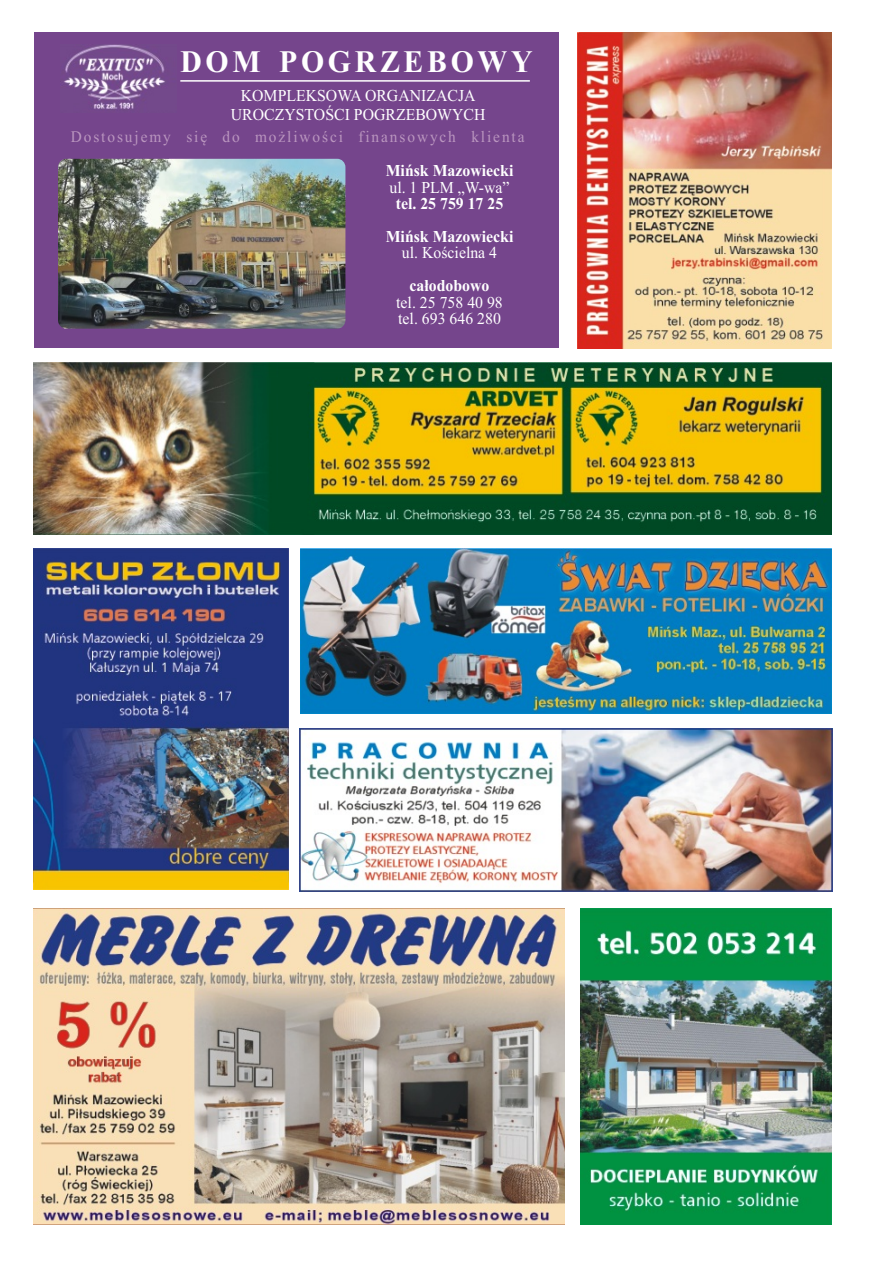
<style>
.page{position:relative;width:894px;height:1263px;background:#fff}
.page>*{position:absolute;margin:0;border:0;box-sizing:border-box;transform-origin:0 0}
.t1{font:700 31.35px "Times New Roman CE";letter-spacing:.125em;color:#fff;scale:.95 1}
.t2{font:16.65px/16.5px "Times New Roman CE";color:#fff;scale:.95 1}
.t3{font:700 16.65px/16.5px "Times New Roman CE";color:#fff;text-align:center;scale:.95 1}
.t4{font:16.2px "Times New Roman CE";letter-spacing:.125em;color:#ba96bf;scale:.95 1}
.s1{font-weight:400}
.s2{font-family:"Times New Roman CYR";font-weight:400}
</style>
<div class="page">
<img style="left:581px;top:908px;width:251px;height:317px">
<div style="left:34px;top:33px;width:524px;height:315px;background:#75458c"></div>
<img style="left:58px;top:159px;width:287px;height:169px;border-radius:8px">
<img style="left:63px;top:45px;width:103px;height:64px">
<hr style="left:180px;top:80px;width:350px;height:2px;background:#fff">
<img style="left:577px;top:33px;width:254px;height:315px">
<img style="left:34px;top:909px;width:531px;height:316px">
<img style="left:34px;top:548px;width:254px;height:342px">
<img style="left:34px;top:362px;width:798px;height:172px">
<img style="left:299px;top:728px;width:534px;height:163px">
<img style="left:300px;top:548px;width:532px;height:166px">
<h1 class="t1" style="left:180px;top:50px;width:372px">DOM POGRZEBOWY</h1>
<p class="t2" style="left:231px;top:88px;width:270px;line-height:18.5px;text-align:center">KOMPLEKSOWA ORGANIZACJA<br>UROCZYSTOŒCI POGRZEBOWYCH</p>
<p class="t4" style="left:71px;top:131px;width:479px">Dostosujemy siê do mo¿liwoœci finansowych klienta</p>
<p class="t3" style="left:386px;top:164px;width:136px">Miñsk Mazowiecki <span class="s1">ul. 1 PLM</span> <span class="s2">„</span><span class="s1">W-wa</span><span class="s2">” </span>tel. 25 759 17 25</p>
<p class="t3" style="left:386px;top:230px;width:136px">Miñsk Mazowiecki</p>
<p class="t2" style="left:402px;top:246px;width:102px">ul. Koœcielna 4</p>
<p class="t3" style="left:410px;top:279px;width:86px">ca³odobowo</p>
<p class="t2" style="left:396px;top:296px;width:114px">tel. 25 758 40 98 tel. 693 646 280</p>
</div>
